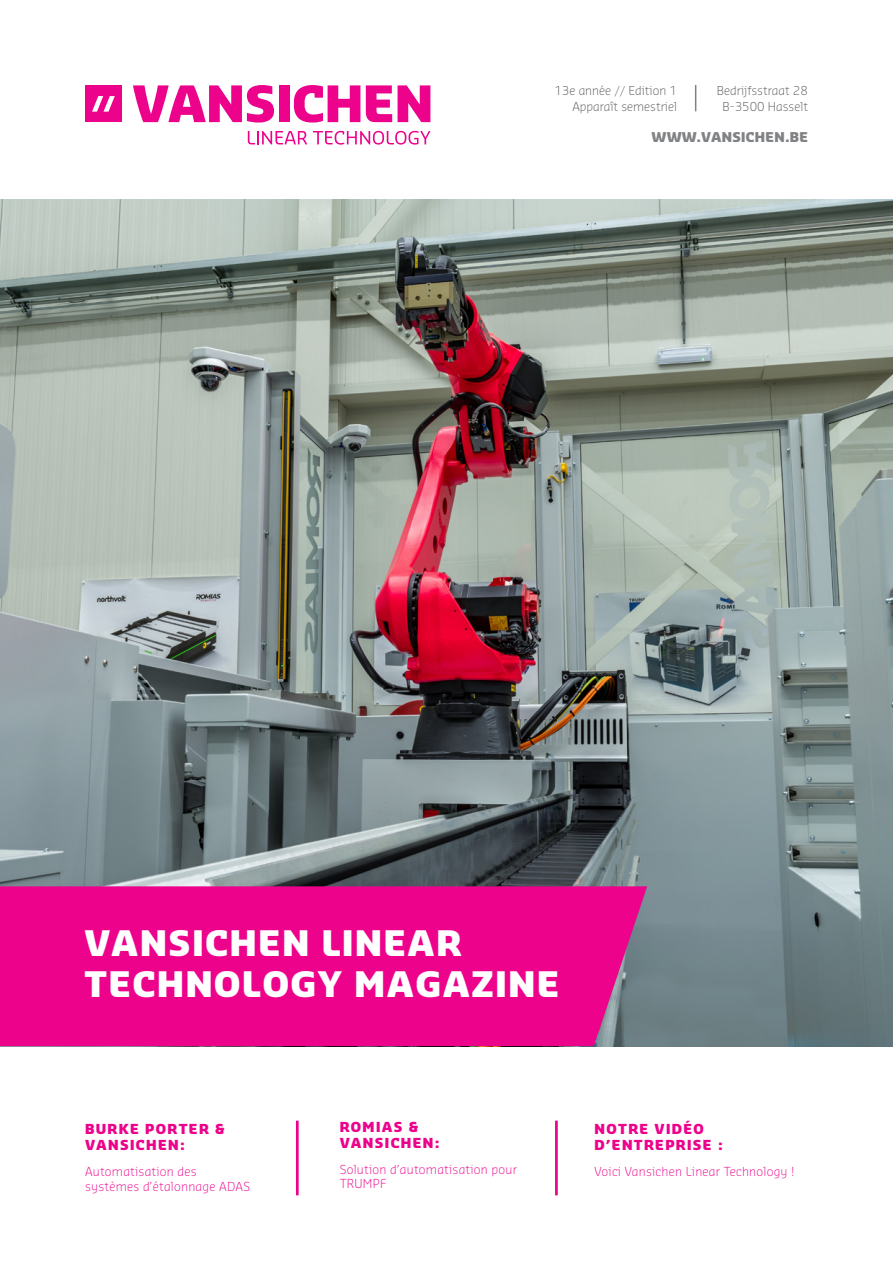
<style>
.page{position:relative;width:893px;height:1263px;background:#fff}
.page>*{position:absolute;margin:0;border:0;box-sizing:border-box;transform-origin:0 0}
.t1{font:900 34.35px/41.1px "Sansa Pro";letter-spacing:.05em;color:#fff}
.t2{font:900 13.5px/16.2px "Sansa Pro";letter-spacing:.1em;color:#ed028c}
.t3{font:900 13.2px "Sansa Pro";letter-spacing:.025em;color:#808285}
.t4{font:300 12.15px/14.5px "Sansa Pro";letter-spacing:.02em;color:#ed028c}
.t5{font:300 12px/16.5px "Sansa Pro";color:#57585a;text-align:right}
</style>
<div class="page">
<img style="left:0;top:200px;width:893px;height:846px">
<svg style="left:133px;top:85px;width:141px;height:38px"></svg>
<div style="left:279px;top:85px;width:11px;height:37px;background:#ed028c"></div>
<svg style="left:294px;top:85px;width:66px;height:38px"></svg>
<svg style="left:366px;top:85px;width:26px;height:37px"></svg>
<svg style="left:398px;top:85px;width:32px;height:37px"></svg>
<div style="left:85px;top:85px;width:37px;height:37px;background:#ed028c"></div>
<svg style="left:92px;top:96px;width:23px;height:16px"></svg>
<svg style="left:248px;top:131px;width:59px;height:13px"></svg>
<svg style="left:313px;top:131px;width:117px;height:14px"></svg>
<hr style="left:296px;top:1121px;width:3px;height:74px;background:#ed028c">
<div style="left:0;top:886px;width:647px;height:160px;background:#ed028c"></div>
<svg style="left:695px;top:85px;width:1px;height:26px"></svg>
<hr style="left:555px;top:1121px;width:3px;height:74px;background:#ed028c">
<p class="t5" style="left:554px;top:82px;width:124px">13e année // Edition 1<br>Apparaît semestriel</p>
<p class="t3" style="left:651px;top:129px;width:158px">WWW.VANSICHEN.BE</p>
<p class="t5" style="left:717px;top:82px;width:92px;text-align:center">Bedrijfsstraat 28<br>B-3500 Hasselt</p>
<h1 class="t1" style="left:85px;top:921px;width:476px">VANSICHEN LINEAR<br>TECHNOLOGY MAGAZINE</h1>
<p class="t2" style="left:85px;top:1120px;width:141px">BURKE PORTER &amp;<br>VANSICHEN:</p>
<p class="t4" style="left:85px;top:1164px;width:167px">Automatisation des systèmes d’étalonnage ADAS</p>
<p class="t2" style="left:340px;top:1118px;width:101px">ROMIAS &amp;<br>VANSICHEN:</p>
<p class="t4" style="left:340px;top:1161px;width:179px">Solution d’automatisation pour<br>TRUMPF</p>
<p class="t2" style="left:595px;top:1120px;width:129px">NOTRE VIDÉO<br>D’ENTREPRISE :</p>
<p class="t4" style="left:595px;top:1164px;width:201px">Voici Vansichen Linear Technology !</p>
</div>
